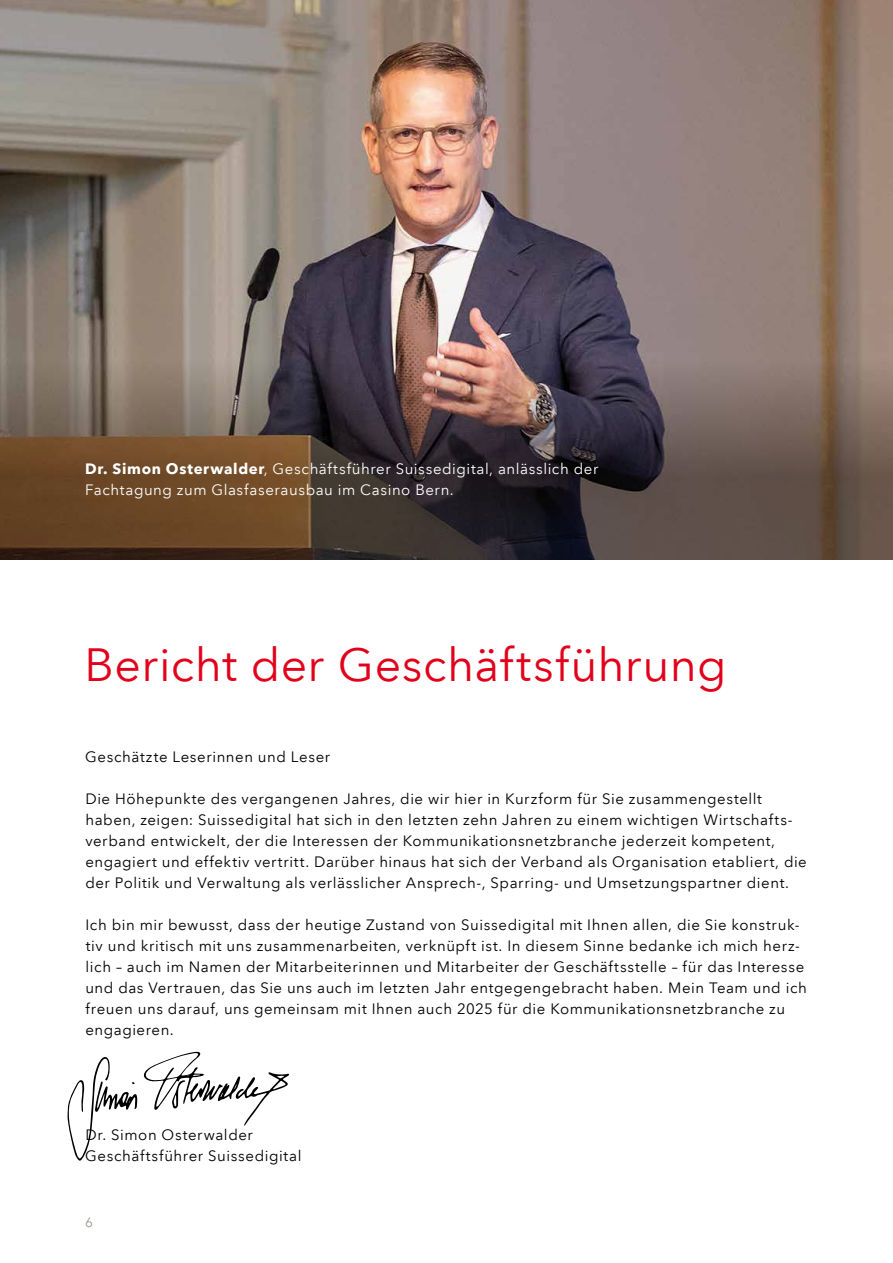
<style>
.page{position:relative;width:893px;height:1263px;background:#fff}
.page>*{position:absolute;margin:0;border:0;box-sizing:border-box;transform-origin:0 0}
.t1{font:46.5px "Avenir Next LT Pro";letter-spacing:.01em;color:#e2001a}
.t2{font:15px/21px "Avenir Next LT Pro";letter-spacing:.035em;color:#000}
.t3{font:15px/21px "Avenir Next LT Pro";letter-spacing:.04em;color:#fff}
.t4{font:13.5px "Avenir Next LT Pro";color:#9f968d}
.s1{font-weight:700}
</style>
<div class="page">
<img style="left:0;top:0;width:893px;height:305px">
<svg style="left:0;top:305px;width:893px;height:255px;background:#65544c"></svg>
<svg style="left:67px;top:1057px;width:70px;height:104px"></svg>
<svg style="left:143px;top:1051px;width:146px;height:75px"></svg>
<p class="t3" style="left:85px;top:458px;width:515px"><span class="s1">Dr. Simon Osterwalder</span>, Geschäftsführer Suissedigital, anlässlich der<br>Fachtagung zum Glasfaserausbau im Casino Bern.</p>
<h1 class="t1" style="left:84px;top:637px;width:644px">Bericht der Geschäftsführung</h1>
<p class="t2" style="left:85px;top:746px;width:247px">Geschätzte Leserinnen und Leser</p>
<p class="t2" style="left:85px;top:788px;width:723px">Die Höhepunkte des vergangenen Jahres, die wir hier in Kurzform für Sie zusammengestellt haben, zeigen: Suissedigital hat sich in den letzten zehn Jahren zu einem wichtigen Wirtschafts&shy;verband entwickelt, der die Interessen der Kommunikationsnetzbranche jederzeit kompetent, engagiert und effektiv vertritt. Darüber hinaus hat sich der Verband als Organisation etabliert, die der Politik und Verwaltung als verlässlicher Ansprech-, Sparring- und Umsetzungspartner dient.</p>
<p class="t2" style="left:85px;top:914px;width:723px">Ich bin mir bewusst, dass der heutige Zustand von Suissedigital mit Ihnen allen, die Sie konstruk&shy;tiv und kritisch mit uns zusammenarbeiten, verknüpft ist. In diesem Sinne bedanke ich mich herz&shy;lich – auch im Namen der Mitarbeiterinnen und Mitarbeiter der Geschäftsstelle – für das Interesse und das Vertrauen, das Sie uns auch im letzten Jahr entgegengebracht haben. Mein Team und ich freuen uns darauf, uns gemeinsam mit Ihnen auch 2025 für die Kommunikationsnetzbranche zu engagieren.</p>
<p class="t2" style="left:85px;top:1124px;width:218px">Dr. Simon Osterwalder<br>Geschäftsführer Suissedigital</p>
<p class="t4" style="left:85px;top:1214px;width:9px">6</p>
</div>
